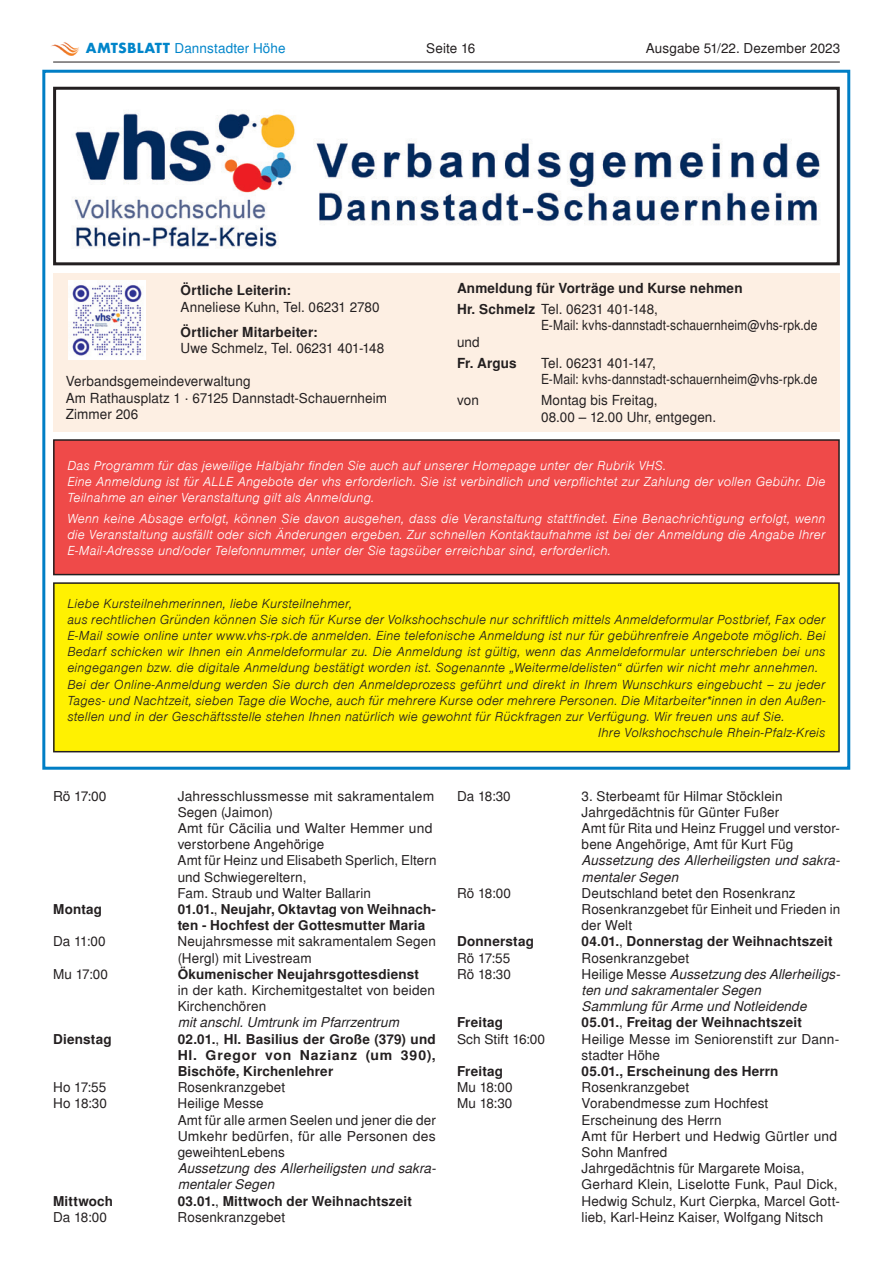
<style>
.page{position:relative;width:893px;height:1263px;background:#fff}
.page>*{position:absolute;margin:0;border:0;box-sizing:border-box;transform-origin:0 0}
._100_bodycopy{font:13.8px "Sans";letter-spacing:.005em;color:#231f20}
._100_bodycopy-2{font:13.8px "Sans";letter-spacing:.005em;color:#231f20;scale:.88 1}
._100_bodycopy-3{font:700 13.8px "Sans";letter-spacing:.01em;color:#231f20}
._100_bodycopy-4{font:13.8px "Sans";letter-spacing:-.015em;color:#231f20}
._100_bodycopy-5{font:13.5px/16.2px "Sans";letter-spacing:.01em;color:#231f20}
._100_bodycopy-6{font:italic 13.5px/16.2px "Sans LH";letter-spacing:.01em;color:#231f20;text-align:justify}
._100_bodycopy-7{font:italic 13.5px/16.2px "Sans LH";letter-spacing:.01em;color:#fff}
._100_bodycopy-8{font:700 13.5px/16.2px "Sans";letter-spacing:.015em;color:#231f20}
._100_bodycopy-9{font:italic 13.5px/16.2px "Sans";letter-spacing:.01em;color:#231f20}
.t1{font:13.5px "Sans";letter-spacing:.01em;color:#0085ca}
.s1{font-family:"Futura";font-weight:700}
.s2{font-weight:700}
.s3{font-weight:400}
.s4{font-style:normal}
</style>
<div class="page">
<hr style="left:53px;top:62px;width:787px;height:1px;background:#231f20">
<img style="left:51px;top:42px;width:28px;height:13px">
<div style="left:42px;top:70px;width:808px;height:700px;border:3px solid #007ec5"></div>
<img style="left:74px;top:110px;width:746px;height:138px">
<div style="left:53px;top:87px;width:787px;height:178px;border:3px solid #231f20"></div>
<div style="left:53px;top:273px;width:787px;height:158px;background:#fdefe3"></div>
<img style="left:69px;top:281px;width:77px;height:78px">
<div style="left:54px;top:440px;width:785px;height:135px;background:#ef4a49"></div>
<div style="left:53px;top:439px;width:787px;height:136px;border:2px solid #231f20"></div>
<div style="left:54px;top:583px;width:785px;height:169px;background:#fff101"></div>
<div style="left:53px;top:582px;width:787px;height:170px;border:2px solid #231f20"></div>
<p class="t1" style="left:86px;top:40px;width:201px"><span class="s1">AMTSBLATT</span> Dannstadter Höhe</p>
<p class="_100_bodycopy-5" style="left:426px;top:40px;width:51px">Seite 16</p>
<p class="_100_bodycopy-5" style="left:646px;top:40px;width:196px">Ausgabe 51/22. Dezember 2023</p>
<p class="_100_bodycopy-3" style="left:181px;top:282px;width:112px">Örtliche Leiterin:</p>
<p class="_100_bodycopy" style="left:181px;top:299px;width:200px">Anneliese Kuhn, Tel. 06231 2780</p>
<p class="_100_bodycopy-3" style="left:181px;top:324px;width:138px">Örtlicher Mitarbeiter:</p>
<p class="_100_bodycopy" style="left:181px;top:340px;width:205px">Uwe Schmelz, Tel. 06231 401-148</p>
<p class="_100_bodycopy" style="left:66px;top:373px;width:186px">Verbandsgemeindeverwaltung</p>
<p class="_100_bodycopy" style="left:66px;top:390px;width:323px">Am Rathausplatz 1 · 67125 Dannstadt-Schauernheim</p>
<p class="_100_bodycopy" style="left:66px;top:406px;width:74px">Zimmer 206</p>
<p class="_100_bodycopy-3" style="left:457px;top:280px;width:287px">Anmeldung für Vorträge und Kurse nehmen</p>
<p class="_100_bodycopy" style="left:457px;top:301px;width:202px"><span class="s2">Hr. Schmelz</span> Tel. 06231 401-148,</p>
<p class="_100_bodycopy-2" style="left:541px;top:317px;width:316px">E-Mail: kvhs-dannstadt-schauernheim@vhs-rpk.de</p>
<p class="_100_bodycopy" style="left:457px;top:334px;width:24px">und</p>
<p class="_100_bodycopy-3" style="left:457px;top:355px;width:61px">Fr. Argus</p>
<p class="_100_bodycopy-4" style="left:541px;top:355px;width:116px">Tel. 06231 401-147,</p>
<p class="_100_bodycopy-2" style="left:541px;top:371px;width:316px">E-Mail: kvhs-dannstadt-schauernheim@vhs-rpk.de</p>
<p class="_100_bodycopy" style="left:457px;top:392px;width:23px">von</p>
<p class="_100_bodycopy" style="left:541px;top:392px;width:118px">Montag bis Freitag,</p>
<p class="_100_bodycopy" style="left:541px;top:409px;width:177px">08.00 – 12.00 Uhr, entgegen.</p>
<p class="_100_bodycopy-7" style="left:67px;top:457px;width:601px">Das Programm für das jeweilige Halbjahr finden Sie auch auf unserer Homepage unter der Rubrik VHS.</p>
<p class="_100_bodycopy-7" style="left:67px;top:474px;width:760px">Eine Anmeldung ist für ALLE Angebote der vhs erforderlich. Sie ist verbindlich und verpflichtet zur Zahlung der vollen Gebühr. Die<br>Teilnahme an einer Veranstaltung gilt als Anmeldung.</p>
<p class="_100_bodycopy-7" style="left:67px;top:510px;width:760px;text-align:justify">Wenn keine Absage erfolgt, können Sie davon ausgehen, dass die Veranstaltung stattfindet. Eine Benachrichtigung erfolgt, wenn die Veranstaltung ausfällt oder sich Änderungen ergeben. Zur schnellen Kontaktaufnahme ist bei der Anmeldung die Angabe Ihrer E-Mail-Adresse und/oder Telefonnummer, unter der Sie tagsüber erreichbar sind, erforderlich.</p>
<p class="_100_bodycopy-6" style="left:67px;top:595px;width:286px">Liebe Kursteilnehmerinnen, liebe Kursteilnehmer,</p>
<p class="_100_bodycopy-6" style="left:67px;top:611px;width:760px">aus rechtlichen Gründen können Sie sich für Kurse der Volkshochschule nur schriftlich mittels Anmeldeformular Postbrief, Fax oder E-Mail sowie online unter www.vhs-rpk.de anmelden. Eine telefonische Anmeldung ist nur für gebührenfreie Angebote möglich. Bei Bedarf schicken wir Ihnen ein Anmeldeformular zu. Die Anmeldung ist gültig, wenn das Anmeldeformular unterschrieben bei uns eingegangen bzw. die digitale Anmeldung bestätigt worden ist. Sogenannte „Weitermeldelisten“ dürfen wir nicht mehr annehmen.</p>
<p class="_100_bodycopy-6" style="left:67px;top:676px;width:760px">Bei der Online-Anmeldung werden Sie durch den Anmeldeprozess geführt und direkt in Ihrem Wunschkurs eingebucht – zu jeder Tages- und Nachtzeit, sieben Tage die Woche, auch für mehrere Kurse oder mehrere Personen. Die Mitarbeiter*innen in den Außen&shy;stellen und in der Geschäftsstelle stehen Ihnen natürlich wie gewohnt für Rückfragen zur Verfügung. Wir freuen uns auf Sie.</p>
<p class="_100_bodycopy-6" style="left:598px;top:725px;width:229px">Ihre Volkshochschule Rhein-Pfalz-Kreis</p>
<p class="_100_bodycopy-5" style="left:53px;top:788px;width:55px">Rö 17:00</p>
<p class="_100_bodycopy-5" style="left:178px;top:788px;width:258px">Jahresschlussmesse mit sakramentalem<br>Segen (Jaimon)</p>
<p class="_100_bodycopy-5" style="left:178px;top:820px;width:256px">Amt für Cäcilia und Walter Hemmer und verstorbene Angehörige</p>
<p class="_100_bodycopy-5" style="left:178px;top:852px;width:260px">Amt für Heinz und Elisabeth Sperlich, Eltern und Schwiegereltern,</p>
<p class="_100_bodycopy-5" style="left:178px;top:885px;width:195px">Fam. Straub und Walter Ballarin</p>
<p class="_100_bodycopy-8" style="left:53px;top:901px;width:50px">Montag</p>
<p class="_100_bodycopy-8" style="left:178px;top:901px;width:260px">01.01.<span class="s3">,</span> Neujahr, Oktavtag von Weihnach&shy;ten - Hochfest der Gottesmutter Maria</p>
<p class="_100_bodycopy-5" style="left:53px;top:933px;width:54px">Da 11:00</p>
<p class="_100_bodycopy-5" style="left:178px;top:933px;width:260px">Neujahrsmesse mit sakramentalem Segen (Hergl) mit Livestream</p>
<p class="_100_bodycopy-5" style="left:53px;top:966px;width:56px">Mu 17:00</p>
<p class="_100_bodycopy-8" style="left:178px;top:966px;width:243px">Ökumenischer Neujahrsgottesdienst</p>
<p class="_100_bodycopy-5" style="left:178px;top:982px;width:259px">in der kath. Kirchemitgestaltet von beiden<br>Kirchenchören</p>
<p class="_100_bodycopy-9" style="left:178px;top:1014px;width:223px">mit anschl. Umtrunk im Pfarrzentrum</p>
<p class="_100_bodycopy-8" style="left:53px;top:1031px;width:60px">Dienstag</p>
<p class="_100_bodycopy-8" style="left:178px;top:1031px;width:260px;text-align:justify">02.01.<span class="s3">,</span> Hl. Basilius der Große (379) und Hl. Gregor von Nazianz (um 390), Bischöfe, Kirchenlehrer</p>
<p class="_100_bodycopy-5" style="left:53px;top:1079px;width:55px">Ho 17:55</p>
<p class="_100_bodycopy-5" style="left:178px;top:1079px;width:109px">Rosenkranzgebet</p>
<p class="_100_bodycopy-5" style="left:53px;top:1095px;width:55px">Ho 18:30</p>
<p class="_100_bodycopy-5" style="left:178px;top:1095px;width:88px">Heilige Messe</p>
<p class="_100_bodycopy-5" style="left:178px;top:1112px;width:260px;text-align:justify">Amt für alle armen Seelen und jener die der Umkehr bedürfen, für alle Personen des geweihtenLebens</p>
<p class="_100_bodycopy-9" style="left:178px;top:1160px;width:260px">Aussetzung des Allerheiligsten und sakra&shy;mentaler Segen</p>
<p class="_100_bodycopy-8" style="left:53px;top:1193px;width:62px">Mittwoch</p>
<p class="_100_bodycopy-8" style="left:178px;top:1193px;width:236px">03.01.<span class="s3">,</span> Mittwoch der Weihnachtszeit</p>
<p class="_100_bodycopy-5" style="left:53px;top:1209px;width:55px">Da 18:00</p>
<p class="_100_bodycopy-5" style="left:178px;top:1209px;width:109px">Rosenkranzgebet</p>
<p class="_100_bodycopy-5" style="left:457px;top:788px;width:55px">Da 18:30</p>
<p class="_100_bodycopy-5" style="left:582px;top:788px;width:202px">3. Sterbeamt für Hilmar Stöcklein</p>
<p class="_100_bodycopy-5" style="left:582px;top:804px;width:199px">Jahrgedächtnis für Günter Fußer</p>
<p class="_100_bodycopy-5" style="left:582px;top:820px;width:260px">Amt für Rita und Heinz Fruggel und verstor&shy;bene Angehörige, Amt für Kurt Füg</p>
<p class="_100_bodycopy-9" style="left:582px;top:852px;width:260px">Aussetzung des Allerheiligsten und sakra&shy;mentaler Segen</p>
<p class="_100_bodycopy-5" style="left:457px;top:885px;width:55px">Rö 18:00</p>
<p class="_100_bodycopy-5" style="left:582px;top:885px;width:216px">Deutschland betet den Rosenkranz</p>
<p class="_100_bodycopy-5" style="left:582px;top:901px;width:260px">Rosenkranzgebet für Einheit und Frieden in der Welt</p>
<p class="_100_bodycopy-8" style="left:457px;top:933px;width:78px">Donnerstag</p>
<p class="_100_bodycopy-8" style="left:582px;top:933px;width:253px">04.01.<span class="s3">,</span> Donnerstag der Weihnachtszeit</p>
<p class="_100_bodycopy-5" style="left:457px;top:950px;width:55px">Rö 17:55</p>
<p class="_100_bodycopy-5" style="left:582px;top:950px;width:109px">Rosenkranzgebet</p>
<p class="_100_bodycopy-5" style="left:457px;top:966px;width:55px">Rö 18:30</p>
<p class="_100_bodycopy-9" style="left:582px;top:966px;width:260px"><span class="s4">Heilige Messe</span> Aussetzung des Allerheiligs&shy;ten und sakramentaler Segen</p>
<p class="_100_bodycopy-9" style="left:582px;top:998px;width:226px">Sammlung für Arme und Notleidende</p>
<p class="_100_bodycopy-8" style="left:457px;top:1014px;width:47px">Freitag</p>
<p class="_100_bodycopy-8" style="left:582px;top:1014px;width:222px">05.01.<span class="s3">,</span> Freitag der Weihnachtszeit</p>
<p class="_100_bodycopy-5" style="left:457px;top:1031px;width:90px">Sch Stift 16:00</p>
<p class="_100_bodycopy-5" style="left:582px;top:1031px;width:259px">Heilige Messe im Seniorenstift zur Dann&shy;stadter Höhe</p>
<p class="_100_bodycopy-8" style="left:457px;top:1063px;width:47px">Freitag</p>
<p class="_100_bodycopy-8" style="left:582px;top:1063px;width:198px">05.01., Erscheinung des Herrn</p>
<p class="_100_bodycopy-5" style="left:457px;top:1079px;width:57px">Mu 18:00</p>
<p class="_100_bodycopy-5" style="left:582px;top:1079px;width:109px">Rosenkranzgebet</p>
<p class="_100_bodycopy-5" style="left:457px;top:1095px;width:57px">Mu 18:30</p>
<p class="_100_bodycopy-5" style="left:582px;top:1095px;width:188px">Vorabendmesse zum Hochfest</p>
<p class="_100_bodycopy-5" style="left:582px;top:1112px;width:142px">Erscheinung des Herrn</p>
<p class="_100_bodycopy-5" style="left:582px;top:1128px;width:257px">Amt für Herbert und Hedwig Gürtler und<br>Sohn Manfred</p>
<p class="_100_bodycopy-5" style="left:582px;top:1160px;width:224px">Jahrgedächtnis für Margarete Moisa,</p>
<p class="_100_bodycopy-5" style="left:582px;top:1176px;width:260px">Gerhard Klein, Liselotte Funk, Paul Dick,<br>Hedwig Schulz, Kurt Cierpka, Marcel Gott&shy;lieb, Karl-Heinz Kaiser, Wolfgang Nitsch</p>
</div>
